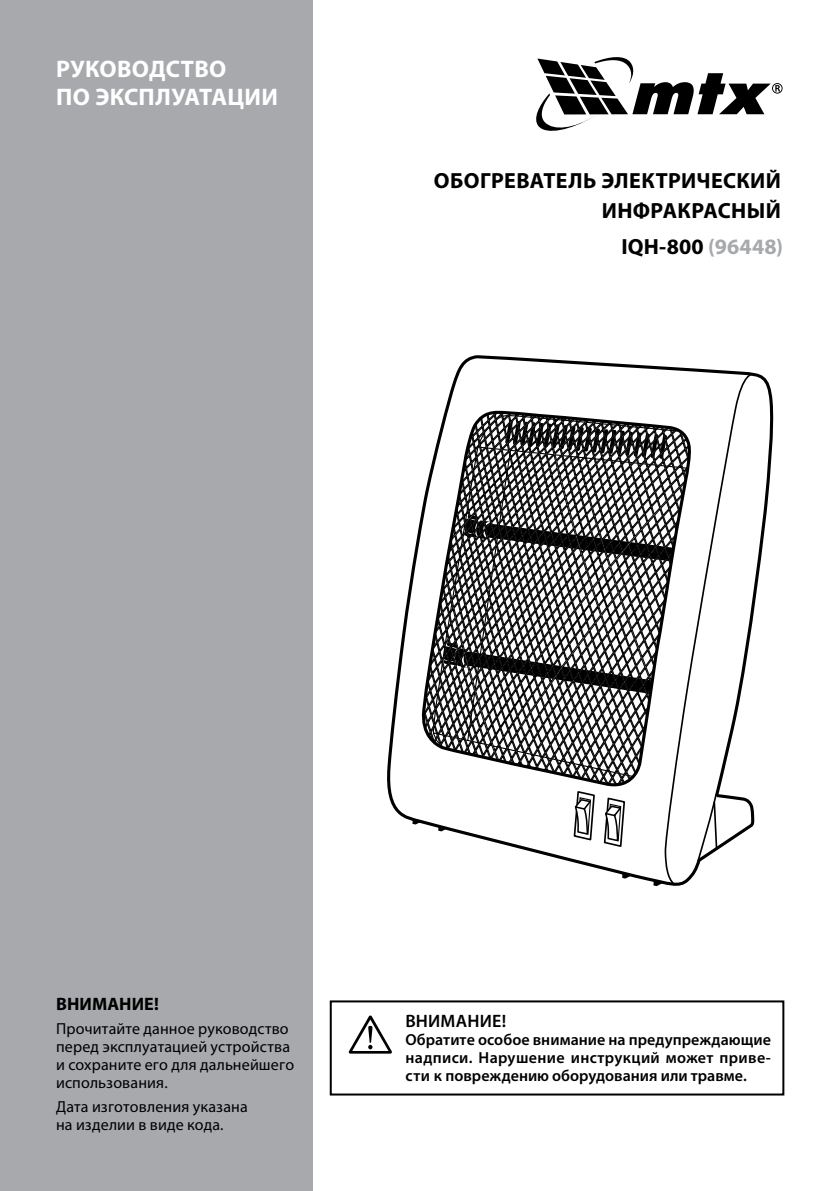
<style>
.page{position:relative;width:840px;height:1191px;background:#fff}
.page>*{position:absolute;margin:0;border:0;box-sizing:border-box;transform-origin:0 0}
.t1{font:700 24px/28px "Myriad Pro";letter-spacing:.01em;color:#fff}
.t2{font:700 22px/30px "Myriad Pro";letter-spacing:.015em;color:#000;text-align:right}
.t3{font:700 18px "Myriad Pro";letter-spacing:.005em;color:#000}
.t4{font:600 18px "Myriad Pro";letter-spacing:.01em;color:#000}
.t5{font:16px/18px "Myriad Pro";letter-spacing:.01em;color:#000}
.t6{font:600 16px/18px "Myriad Pro";letter-spacing:.005em;color:#000;text-align:justify}
.s1{color:#a7a9ac}
</style>
<div class="page">
<div style="left:0;top:0;width:312px;height:1191px;background:#a7a9ac"></div>
<svg style="left:536px;top:57px;width:246px;height:74px"></svg>
<svg style="left:348px;top:1015px;width:43px;height:38px"></svg>
<div style="left:329px;top:1000px;width:454px;height:95px;border:2px solid #000"></div>
<svg style="left:387px;top:355px;width:387px;height:532px"></svg>
<svg style="left:572px;top:790px;width:23px;height:51px"></svg>
<svg style="left:602px;top:796px;width:23px;height:52px"></svg>
<svg style="left:754px;top:792px;width:2px;height:71px"></svg>
<svg style="left:653px;top:880px;width:10px;height:6px"></svg>
<svg style="left:621px;top:872px;width:11px;height:6px"></svg>
<svg style="left:438px;top:825px;width:10px;height:6px"></svg>
<svg style="left:412px;top:818px;width:10px;height:6px"></svg>
<svg style="left:663px;top:372px;width:91px;height:514px"></svg>
<svg style="left:421px;top:409px;width:272px;height:380px"></svg>
<h1 class="t1" style="left:56px;top:54px;width:223px">РУКОВОДСТВО<br>ПО ЭКСПЛУАТАЦИИ</h1>
<h2 class="t2" style="left:433px;top:165px;width:348px">ОБОГРЕВАТЕЛЬ ЭЛЕКТРИЧЕСКИЙ<br>ИНФРАКРАСНЫЙ</h2>
<h2 class="t2" style="left:621px;top:231px;width:163px">IQH-800 <span class="s1">(96448)</span></h2>
<p class="t3" style="left:56px;top:992px;width:104px">ВНИМАНИЕ!</p>
<p class="t5" style="left:56px;top:1019px;width:239px">Прочитайте данное руководство перед эксплуатацией устройства и сохраните его для дальнейшего использования.</p>
<p class="t5" style="left:56px;top:1097px;width:193px">Дата изготовления указана на изделии в виде кода.</p>
<p class="t4" style="left:405px;top:1009px;width:102px">ВНИМАНИЕ!</p>
<p class="t6" style="left:405px;top:1030px;width:367px">Обратите особое внимание на предупреждающие надписи. Нарушение инструкций может приве&shy;сти к повреждению оборудования или травме.</p>
</div>
